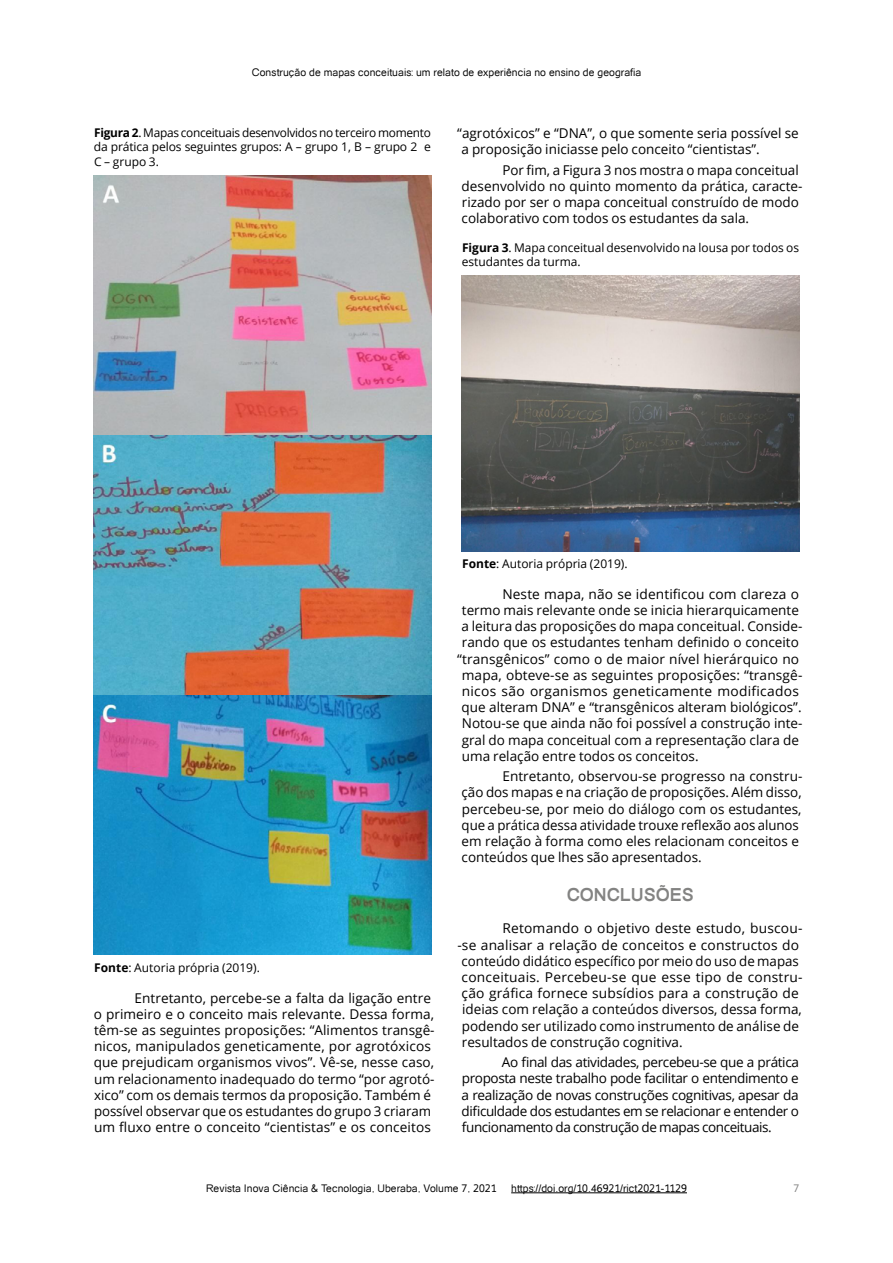
<style>
.page{position:relative;width:893px;height:1263px;background:#fff}
.page>*{position:absolute;margin:0;border:0;box-sizing:border-box;transform-origin:0 0}
.t1{font:700 18px "Catriel";color:#838382}
.t2{font:13.5px/16.2px "Open Sans";color:#000}
.t3{font:13.5px "Open Sans";letter-spacing:.02em;color:#000}
.t4{font:12px/14.4px "Open Sans";color:#000;text-align:justify}
.t5{font:10.5px "Catriel";color:#000}
.t6{font:10.5px "Catriel";color:#838382}
.s1{font-weight:700}
</style>
<div class="page">
<hr style="left:511px;top:1192px;width:176px;height:1px;background:#000">
<img style="left:94px;top:176px;width:338px;height:778px">
<img style="left:461px;top:276px;width:338px;height:275px">
<p class="t5" style="left:250px;top:66px;width:394px">Construção de mapas conceituais: um relato de experiência no ensino de geografia</p>
<p class="t5" style="left:252px;top:66px;width:391px">Construção de mapas conceituais: um relato de experiência no ensino de geografia</p>
<p class="t4" style="left:94px;top:125px;width:339px"><span class="s1">Figura 2</span>. Mapas conceituais desenvolvidos no terceiro momento da prática pelos seguintes grupos: A – grupo 1, B – grupo 2 e C – grupo 3.</p>
<p class="t2" style="left:461px;top:125px;width:339px;text-indent:-4px">“agrotóxicos” e “DNA”, o que somente seria possível se a proposição iniciasse pelo conceito “cientistas”.</p>
<p class="t2" style="left:462px;top:161px;width:342px;text-indent:41px">Por fim, a Figura 3 nos mostra o mapa conceitual desenvolvido no quinto momento da prática, caracte&shy;rizado por ser o mapa conceitual construído de modo colaborativo com todos os estudantes da sala.</p>
<p class="t4" style="left:462px;top:240px;width:339px"><span class="s1">Figura 3</span>. Mapa conceitual desenvolvido na lousa por todos os estudantes da turma.</p>
<p class="t4" style="left:94px;top:960px;width:167px"><span class="s1">Fonte</span>: Autoria própria (2019).</p>
<p class="t2" style="left:94px;top:989px;width:342px;text-indent:41px">Entretanto, percebe-se a falta da ligação entre o primeiro e o conceito mais relevante. Dessa forma, têm-se as seguintes proposições: “Alimentos transgê&shy;nicos, manipulados geneticamente, por agrotóxicos que prejudicam organismos vivos”. Vê-se, nesse caso, um relacionamento inadequado do termo “por agrotó&shy;xico” com os demais termos da proposição. Também é possível observar que os estudantes do grupo 3 criaram um fluxo entre o conceito “cientistas” e os conceitos</p>
<p class="t4" style="left:462px;top:556px;width:167px"><span class="s1">Fonte</span>: Autoria própria (2019).</p>
<p class="t2" style="left:502px;top:585px;width:298px">Neste mapa, não se identificou com clareza o</p>
<p class="t2" style="left:462px;top:602px;width:338px">termo mais relevante onde se inicia hierarquicamente</p>
<p class="t2" style="left:461px;top:618px;width:342px">a leitura das proposições do mapa conceitual. Conside-</p>
<p class="t2" style="left:462px;top:634px;width:339px">rando que os estudantes tenham definido o conceito</p>
<p class="t2" style="left:457px;top:650px;width:343px">“transgênicos” como o de maior nível hierárquico no</p>
<p class="t2" style="left:462px;top:666px;width:342px">mapa, obteve-se as seguintes proposições: “transgê-</p>
<p class="t3" style="left:462px;top:682px;width:339px">nicos são organismos geneticamente modificados</p>
<p class="t2" style="left:462px;top:699px;width:341px">que alteram DNA” e “transgênicos alteram biológicos”.</p>
<p class="t2" style="left:462px;top:715px;width:342px">Notou-se que ainda não foi possível a construção inte-</p>
<p class="t2" style="left:462px;top:731px;width:339px">gral do mapa conceitual com a representação clara de</p>
<p class="t2" style="left:462px;top:747px;width:238px">uma relação entre todos os conceitos.</p>
<p class="t2" style="left:462px;top:768px;width:342px;text-indent:41px">Entretanto, observou-se progresso na constru&shy;ção dos mapas e na criação de proposições. Além disso, percebeu-se, por meio do diálogo com os estudantes, que a prática dessa atividade trouxe reflexão aos alunos em relação à forma como eles relacionam conceitos e conteúdos que lhes são apresentados.</p>
<h1 class="t1" style="left:567px;top:884px;width:129px">CONCLUSÕES</h1>
<p class="t2" style="left:502px;top:920px;width:302px">Retomando o objetivo deste estudo, buscou-</p>
<p class="t2" style="left:457px;top:936px;width:343px">-se analisar a relação de conceitos e constructos do</p>
<p class="t2" style="left:462px;top:952px;width:339px">conteúdo didático específico por meio do uso de mapas</p>
<p class="t2" style="left:462px;top:969px;width:342px">conceituais. Percebeu-se que esse tipo de constru-</p>
<p class="t2" style="left:462px;top:985px;width:339px">ção gráfica fornece subsídios para a construção de</p>
<p class="t2" style="left:462px;top:1001px;width:341px">ideias com relação a conteúdos diversos, dessa forma,</p>
<p class="t2" style="left:462px;top:1017px;width:339px">podendo ser utilizado como instrumento de análise de</p>
<p class="t2" style="left:462px;top:1033px;width:222px">resultados de construção cognitiva.</p>
<p class="t2" style="left:461px;top:1054px;width:339px;text-align:justify;text-indent:40px">Ao final das atividades, percebeu-se que a prática proposta neste trabalho pode facilitar o entendimento e a realização de novas construções cognitivas, apesar da dificuldade dos estudantes em se relacionar e entender o funcionamento da construção de mapas conceituais.</p>
<p class="t5" style="left:206px;top:1182px;width:292px">Revista Inova Ciência &amp; Tecnologia, Uberaba, Volume 7, 2021</p>
<p class="t5" style="left:511px;top:1182px;width:177px">https://doi.org/10.46921/rict2021-1129</p>
<p class="t6" style="left:794px;top:1182px;width:7px">7</p>
</div>
